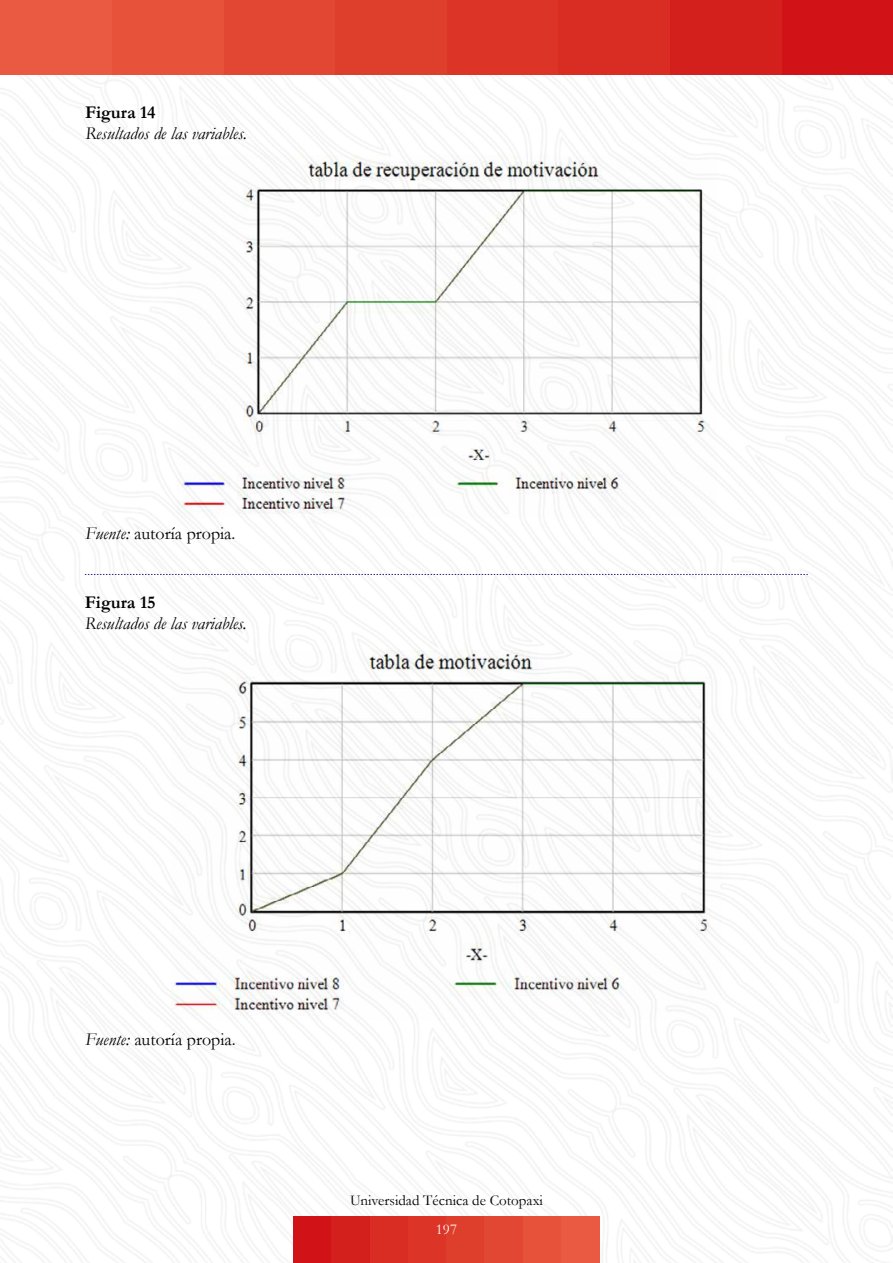
<style>
.page{position:relative;width:893px;height:1263px;background:#fff}
.page>*{position:absolute;margin:0;border:0;box-sizing:border-box;transform-origin:0 0}
.t1{font:italic 18px "Garamond";color:#000}
.t2{font:18px "Garamond";color:#000}
.t3{font:700 18px "Garamond";color:#000}
.t4{font:15px "Garamond";color:#000}
.t5{font:15px "Garamond";color:#fff}
.s1{font-style:italic}
</style>
<div class="page">
<img style="left:0;top:74px;width:893px;height:1189px">
<div style="left:293px;top:1216px;width:39px;height:47px;background:#d11317"></div>
<div style="left:332px;top:1216px;width:38px;height:47px;background:#d4201c"></div>
<div style="left:370px;top:1216px;width:38px;height:47px;background:#d92c22"></div>
<div style="left:408px;top:1216px;width:38px;height:47px;background:#dc3427"></div>
<div style="left:446px;top:1216px;width:39px;height:47px;background:#de3e2c"></div>
<div style="left:485px;top:1216px;width:38px;height:47px;background:#e24733"></div>
<div style="left:523px;top:1216px;width:38px;height:47px;background:#e7523b"></div>
<div style="left:561px;top:1216px;width:39px;height:47px;background:#ea5a43"></div>
<div style="left:782px;top:0;width:111px;height:74px;background:#d11317"></div>
<div style="left:670px;top:0;width:112px;height:74px;background:#d4201c"></div>
<div style="left:558px;top:0;width:112px;height:74px;background:#d92c22"></div>
<div style="left:447px;top:0;width:111px;height:74px;background:#dc3427"></div>
<div style="left:335px;top:0;width:112px;height:74px;background:#de3e2c"></div>
<div style="left:223px;top:0;width:112px;height:74px;background:#e24733"></div>
<div style="left:112px;top:0;width:111px;height:74px;background:#e7523b"></div>
<div style="left:0;top:0;width:112px;height:74px;background:#ea5a43"></div>
<svg style="left:85px;top:574px;width:723px;height:1px"></svg>
<img style="left:177px;top:155px;width:539px;height:363px">
<img style="left:171px;top:651px;width:550px;height:369px">
<p class="t3" style="left:85px;top:100px;width:72px">Figura 14</p>
<p class="t1" style="left:85px;top:121px;width:164px">Resultados de las variables.</p>
<p class="t2" style="left:85px;top:521px;width:152px"><span class="s1">Fuente:</span> autoría propia.</p>
<p class="t3" style="left:85px;top:590px;width:72px">Figura 15</p>
<p class="t1" style="left:85px;top:611px;width:164px">Resultados de las variables.</p>
<p class="t2" style="left:85px;top:1027px;width:152px"><span class="s1">Fuente:</span> autoría propia.</p>
<p class="t4" style="left:350px;top:1190px;width:194px">Universidad Técnica de Cotopaxi</p>
<p class="t5" style="left:436px;top:1219px;width:23px">197</p>
</div>
